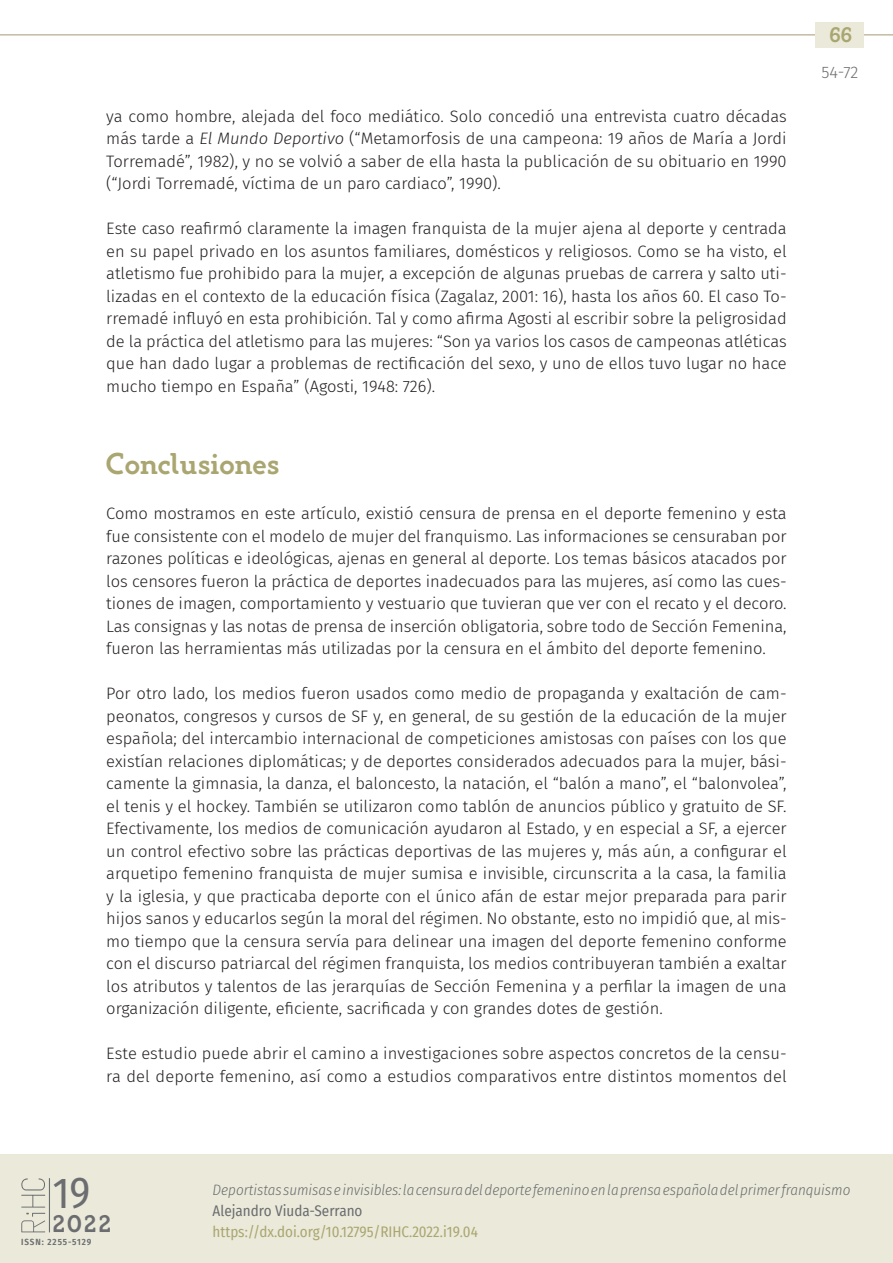
<style>
.page{position:relative;width:893px;height:1263px;background:#fff}
.page>*{position:absolute;margin:0;border:0;box-sizing:border-box;transform-origin:0 0}
.t1{font:43.2px "Fira Sans Condensed";color:#6c6d70}
._40_enunc_1{font:600 30px "Gambero";letter-spacing:-.005em;color:#aaa671}
.t2{font:600 24px "Gambero";color:#6c6d70}
.t3{font:600 21px "Gambero";color:#aaa671}
._00_bsc{font:300 16.5px/22.5px "Fira Sans";color:#231f20;text-align:justify}
._00_bsc_tras{font:300 16.5px/22.5px "Fira Sans";color:#231f20;text-align:justify}
.t4{font:300 16.5px "Fira Sans";color:#6c6d70}
.t5{font:italic 300 15px "Fira Sans Condensed";color:#6c6d70}
.t6{font:15px "Fira Sans Condensed";color:#aaa671}
.t7{font:15px "Fira Sans Condensed";color:#6c6d70}
.t8{font:600 9px "Fira Sans Condensed";letter-spacing:.1em;color:#6c6d70}
.s1{font-style:italic}
</style>
<div class="page">
<hr style="left:0;top:34px;width:893px;height:1px;background:#aea385">
<div style="left:816px;top:22px;width:48px;height:26px;background:#ebeada"></div>
<div style="left:0;top:1154px;width:893px;height:109px;background:#ebeada"></div>
<hr style="left:49px;top:1178px;width:1px;height:54px;background:#6c6d70">
<svg style="left:21px;top:1178px;width:24px;height:29px"></svg>
<svg style="left:21px;top:1213px;width:24px;height:19px"></svg>
<p class="t3" style="left:829px;top:22px;width:24px">66</p>
<p class="_00_bsc" style="left:106px;top:105px;width:682px">ya como hombre, alejada del foco mediático. Solo concedió una entrevista cuatro décadas más tarde a <span class="s1">El Mundo Deportivo</span> (“Metamorfosis de una campeona: 19 años de María a Jordi Torremadé”, 1982), y no se volvió a saber de ella hasta la publicación de su obituario en 1990 (“Jordi Torremadé, víctima de un paro cardiaco”, 1990).</p>
<p class="_00_bsc" style="left:106px;top:217px;width:682px">Este caso reafirmó claramente la imagen franquista de la mujer ajena al deporte y centrada en su papel privado en los asuntos familiares, domésticos y religiosos. Como se ha visto, el atletismo fue prohibido para la mujer, a excepción de algunas pruebas de carrera y salto uti&shy;lizadas en el contexto de la educación física (Zagalaz, 2001: 16), hasta los años 60. El caso To&shy;rremadé influyó en esta prohibición. Tal y como afirma Agosti al escribir sobre la peligrosidad de la práctica del atletismo para las mujeres: “Son ya varios los casos de campeonas atléticas que han dado lugar a problemas de rectificación del sexo, y uno de ellos tuvo lugar no hace mucho tiempo en España” (Agosti, 1948: 726).</p>
<p class="_40_enunc_1" style="left:106px;top:445px;width:175px">Conclusiones</p>
<p class="_00_bsc_tras" style="left:106px;top:502px;width:682px">Como mostramos en este artículo, existió censura de prensa en el deporte femenino y esta fue consistente con el modelo de mujer del franquismo. Las informaciones se censuraban por razones políticas e ideológicas, ajenas en general al deporte. Los temas básicos atacados por los censores fueron la práctica de deportes inadecuados para las mujeres, así como las cues&shy;tiones de imagen, comportamiento y vestuario que tuvieran que ver con el recato y el decoro.<br>Las consignas y las notas de prensa de inserción obligatoria, sobre todo de Sección Femenina, fueron las herramientas más utilizadas por la censura en el ámbito del deporte femenino.</p>
<p class="_00_bsc" style="left:106px;top:682px;width:682px">Por otro lado, los medios fueron usados como medio de propaganda y exaltación de cam&shy;peonatos, congresos y cursos de SF y, en general, de su gestión de la educación de la mujer española; del intercambio internacional de competiciones amistosas con países con los que existían relaciones diplomáticas; y de deportes considerados adecuados para la mujer, bási&shy;camente la gimnasia, la danza, el baloncesto, la natación, el “balón a mano”, el “balonvolea”, el tenis y el hockey. También se utilizaron como tablón de anuncios público y gratuito de SF.<br>Efectivamente, los medios de comunicación ayudaron al Estado, y en especial a SF, a ejercer un control efectivo sobre las prácticas deportivas de las mujeres y, más aún, a configurar el arquetipo femenino franquista de mujer sumisa e invisible, circunscrita a la casa, la familia y la iglesia, y que practicaba deporte con el único afán de estar mejor preparada para parir hijos sanos y educarlos según la moral del régimen. No obstante, esto no impidió que, al mis&shy;mo tiempo que la censura servía para delinear una imagen del deporte femenino conforme con el discurso patriarcal del régimen franquista, los medios contribuyeran también a exaltar los atributos y talentos de las jerarquías de Sección Femenina y a perfilar la imagen de una organización diligente, eficiente, sacrificada y con grandes dotes de gestión.</p>
<p class="_00_bsc" style="left:106px;top:1042px;width:682px">Este estudio puede abrir el camino a investigaciones sobre aspectos concretos de la censu&shy;ra del deporte femenino, así como a estudios comparativos entre distintos momentos del</p>
<p class="t4" style="left:821px;top:60px;width:38px">54-72</p>
<h1 class="t1" style="left:53px;top:1160px;width:39px">19</h1>
<h3 class="t2" style="left:53px;top:1209px;width:60px">2022</h3>
<p class="t8" style="left:21px;top:1234px;width:71px">ISSN: 2255-5129</p>
<p class="t5" style="left:213px;top:1179px;width:639px">Deportistas sumisas e invisibles: la censura del deporte femenino en la prensa española del primer franquismo</p>
<p class="t7" style="left:213px;top:1199px;width:151px">Alejandro Viuda-Serrano</p>
<p class="t6" style="left:213px;top:1220px;width:267px">https://dx.doi.org/10.12795/RIHC.2022.i19.04</p>
</div>
